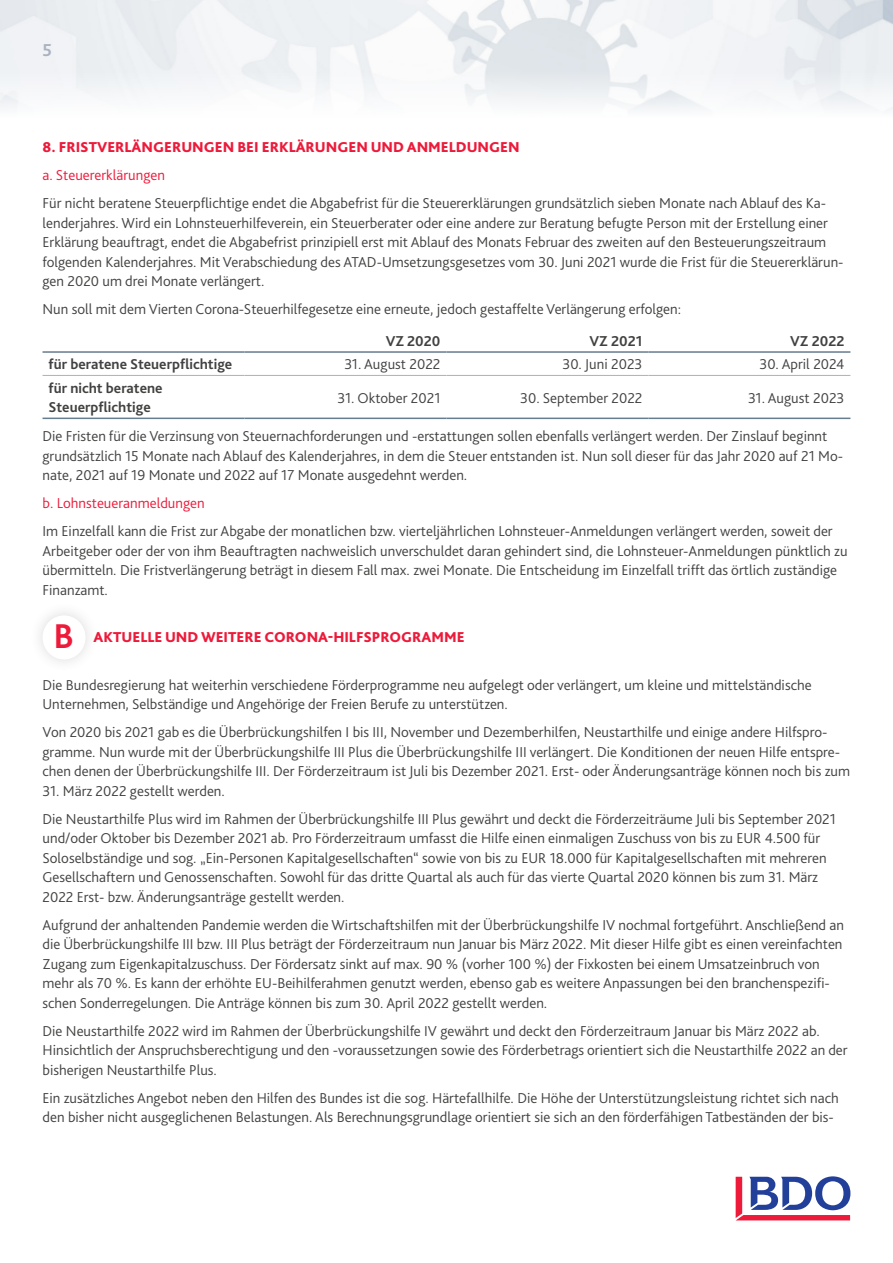
<style>
.page{position:relative;width:893px;height:1263px;background:#fff}
.page>*{position:absolute;margin:0;border:0;box-sizing:border-box;transform-origin:0 0}
.Adress_field_envelop{font:700 36px "Bliss Pro";color:#ed1a3a}
.Adress_field_envelop-2{font:700 18px "Bliss Pro";color:#a9b2be}
.Body_text{font:300 15px/19.5px "Bliss Pro";color:#414140}
.Subheading_level_1{font:800 15px "Bliss Pro";color:#ed1a3a}
.Adress_field_envelop-3{font:300 15px "Bliss Pro";color:#414140}
.Adress_field_envelop-4{font:700 15px/19.5px "Bliss Pro";color:#414140}
.Subheading_level_3{font:300 15px "Bliss Pro";color:#ed1a3a}
</style>
<div class="page">
<img style="left:0;top:0;width:893px;height:56px">
<svg style="left:43px;top:417px;width:807px;height:1px"></svg>
<hr style="left:43px;top:375px;width:201px;height:1px;background:#a9b2be">
<hr style="left:244px;top:375px;width:202px;height:1px;background:#a9b2be">
<hr style="left:446px;top:375px;width:202px;height:1px;background:#a9b2be">
<hr style="left:648px;top:375px;width:202px;height:1px;background:#a9b2be">
<hr style="left:43px;top:351px;width:201px;height:2px;background:#667c90">
<hr style="left:244px;top:351px;width:202px;height:2px;background:#667c90">
<hr style="left:446px;top:351px;width:202px;height:2px;background:#667c90">
<hr style="left:648px;top:351px;width:202px;height:2px;background:#667c90">
<hr style="left:43px;top:418px;width:201px;height:1px;background:#667c90">
<hr style="left:244px;top:418px;width:202px;height:1px;background:#667c90">
<hr style="left:446px;top:418px;width:202px;height:1px;background:#667c90">
<hr style="left:648px;top:418px;width:202px;height:1px;background:#667c90">
<svg style="left:736px;top:1176px;width:114px;height:44px"></svg>
<p class="Adress_field_envelop-2" style="left:43px;top:39px;width:11px">5</p>
<p class="Subheading_level_1" style="left:43px;top:138px;width:479px">8. FRISTVERLÄNGERUNGEN BEI ERKLÄRUNGEN UND ANMELDUNGEN</p>
<p class="Subheading_level_3" style="left:43px;top:166px;width:124px">a. Steuererklärungen</p>
<p class="Body_text" style="left:43px;top:193px;width:803px">Für nicht beratene Steuerpflichtige endet die Abgabefrist für die Steuererklärungen grundsätzlich sieben Monate nach Ablauf des Ka&shy;lenderjahres. Wird ein Lohnsteuerhilfeverein, ein Steuerberater oder eine andere zur Beratung befugte Person mit der Erstellung einer Erklärung beauftragt, endet die Abgabefrist prinzipiell erst mit Ablauf des Monats Februar des zweiten auf den Besteuerungszeitraum folgenden Kalenderjahres. Mit Verabschiedung des ATAD-Umsetzungsgesetzes vom 30. Juni 2021 wurde die Frist für die Steuererklärun&shy;gen 2020 um drei Monate verlängert.</p>
<p class="Body_text" style="left:43px;top:299px;width:640px">Nun soll mit dem Vierten Corona-Steuerhilfegesetze eine erneute, jedoch gestaffelte Verlängerung erfolgen:</p>
<p class="Adress_field_envelop-4" style="left:386px;top:331px;width:56px">VZ 2020</p>
<p class="Adress_field_envelop-4" style="left:590px;top:331px;width:54px">VZ 2021</p>
<p class="Adress_field_envelop-4" style="left:790px;top:331px;width:56px">VZ 2022</p>
<p class="Adress_field_envelop-4" style="left:49px;top:354px;width:185px">für beratene Steuerpflichtige</p>
<p class="Adress_field_envelop-3" style="left:344px;top:355px;width:98px">31. August 2022</p>
<p class="Adress_field_envelop-3" style="left:562px;top:355px;width:82px">30. Juni 2023</p>
<p class="Adress_field_envelop-3" style="left:759px;top:355px;width:86px">30. April 2024</p>
<p class="Adress_field_envelop-4" style="left:49px;top:378px;width:116px">für nicht beratene<br>Steuerpflichtige</p>
<p class="Adress_field_envelop-3" style="left:338px;top:388px;width:104px">31. Oktober 2021</p>
<p class="Adress_field_envelop-3" style="left:520px;top:388px;width:124px">30. September 2022</p>
<p class="Adress_field_envelop-3" style="left:748px;top:388px;width:98px">31. August 2023</p>
<p class="Body_text" style="left:43px;top:426px;width:802px">Die Fristen für die Verzinsung von Steuernachforderungen und -erstattungen sollen ebenfalls verlängert werden. Der Zinslauf beginnt grundsätzlich 15 Monate nach Ablauf des Kalenderjahres, in dem die Steuer entstanden ist. Nun soll dieser für das Jahr 2020 auf 21 Mo&shy;nate, 2021 auf 19 Monate und 2022 auf 17 Monate ausgedehnt werden.</p>
<p class="Subheading_level_3" style="left:43px;top:494px;width:164px">b. Lohnsteueranmeldungen</p>
<p class="Body_text" style="left:43px;top:521px;width:806px">Im Einzelfall kann die Frist zur Abgabe der monatlichen bzw. vierteljährlichen Lohnsteuer-Anmeldungen verlängert werden, soweit der Arbeitgeber oder der von ihm Beauftragten nachweislich unverschuldet daran gehindert sind, die Lohnsteuer-Anmeldungen pünktlich zu übermitteln. Die Fristverlängerung beträgt in diesem Fall max. zwei Monate. Die Entscheidung im Einzelfall trifft das örtlich zuständige Finanzamt.</p>
<p class="Subheading_level_1" style="left:94px;top:628px;width:372px">AKTUELLE UND WEITERE CORONA-HILFSPROGRAMME</p>
<p class="Body_text" style="left:43px;top:674px;width:771px">Die Bundesregierung hat weiterhin verschiedene Förderprogramme neu aufgelegt oder verlängert, um kleine und mittelständische<br>Unternehmen, Selbständige und Angehörige der Freien Berufe zu unterstützen.</p>
<p class="Body_text" style="left:43px;top:722px;width:809px">Von 2020 bis 2021 gab es die Überbrückungshilfen I bis III, November und Dezemberhilfen, Neustarthilfe und einige andere Hilfspro&shy;gramme. Nun wurde mit der Überbrückungshilfe III Plus die Überbrückungshilfe III verlängert. Die Konditionen der neuen Hilfe entspre&shy;chen denen der Überbrückungshilfe III. Der Förderzeitraum ist Juli bis Dezember 2021. Erst- oder Änderungsanträge können noch bis zum</p>
<p class="Body_text" style="left:43px;top:780px;width:184px">31. März 2022 gestellt werden.</p>
<p class="Body_text" style="left:43px;top:808px;width:795px">Die Neustarthilfe Plus wird im Rahmen der Überbrückungshilfe III Plus gewährt und deckt die Förderzeiträume Juli bis September 2021 und/oder Oktober bis Dezember 2021 ab. Pro Förderzeitraum umfasst die Hilfe einen einmaligen Zuschuss von bis zu EUR 4.500 für Soloselbständige und sog. „Ein-Personen Kapitalgesellschaften“ sowie von bis zu EUR 18.000 für Kapitalgesellschaften mit mehreren Gesellschaftern und Genossenschaften. Sowohl für das dritte Quartal als auch für das vierte Quartal 2020 können bis zum 31. März 2022 Erst- bzw. Änderungsanträge gestellt werden.</p>
<p class="Body_text" style="left:43px;top:914px;width:803px">Aufgrund der anhaltenden Pandemie werden die Wirtschaftshilfen mit der Überbrückungshilfe IV nochmal fortgeführt. Anschließend an die Überbrückungshilfe III bzw. III Plus beträgt der Förderzeitraum nun Januar bis März 2022. Mit dieser Hilfe gibt es einen vereinfachten Zugang zum Eigenkapitalzuschuss. Der Fördersatz sinkt auf max. 90 % (vorher 100 %) der Fixkosten bei einem Umsatzeinbruch von mehr als 70 %. Es kann der erhöhte EU-Beihilferahmen genutzt werden, ebenso gab es weitere Anpassungen bei den branchenspezifi&shy;schen Sonderregelungen. Die Anträge können bis zum 30. April 2022 gestellt werden.</p>
<p class="Body_text" style="left:43px;top:1020px;width:807px">Die Neustarthilfe 2022 wird im Rahmen der Überbrückungshilfe IV gewährt und deckt den Förderzeitraum Januar bis März 2022 ab.<br>Hinsichtlich der Anspruchsberechtigung und den -voraussetzungen sowie des Förderbetrags orientiert sich die Neustarthilfe 2022 an der bisherigen Neustarthilfe Plus.</p>
<p class="Body_text" style="left:43px;top:1087px;width:798px">Ein zusätzliches Angebot neben den Hilfen des Bundes ist die sog. Härtefallhilfe. Die Höhe der Unterstützungsleistung richtet sich nach den bisher nicht ausgeglichenen Belastungen. Als Berechnungsgrundlage orientiert sie sich an den förderfähigen Tatbeständen der bis-</p>
<p class="Adress_field_envelop" style="left:53px;top:614px;width:22px">B</p>
</div>
